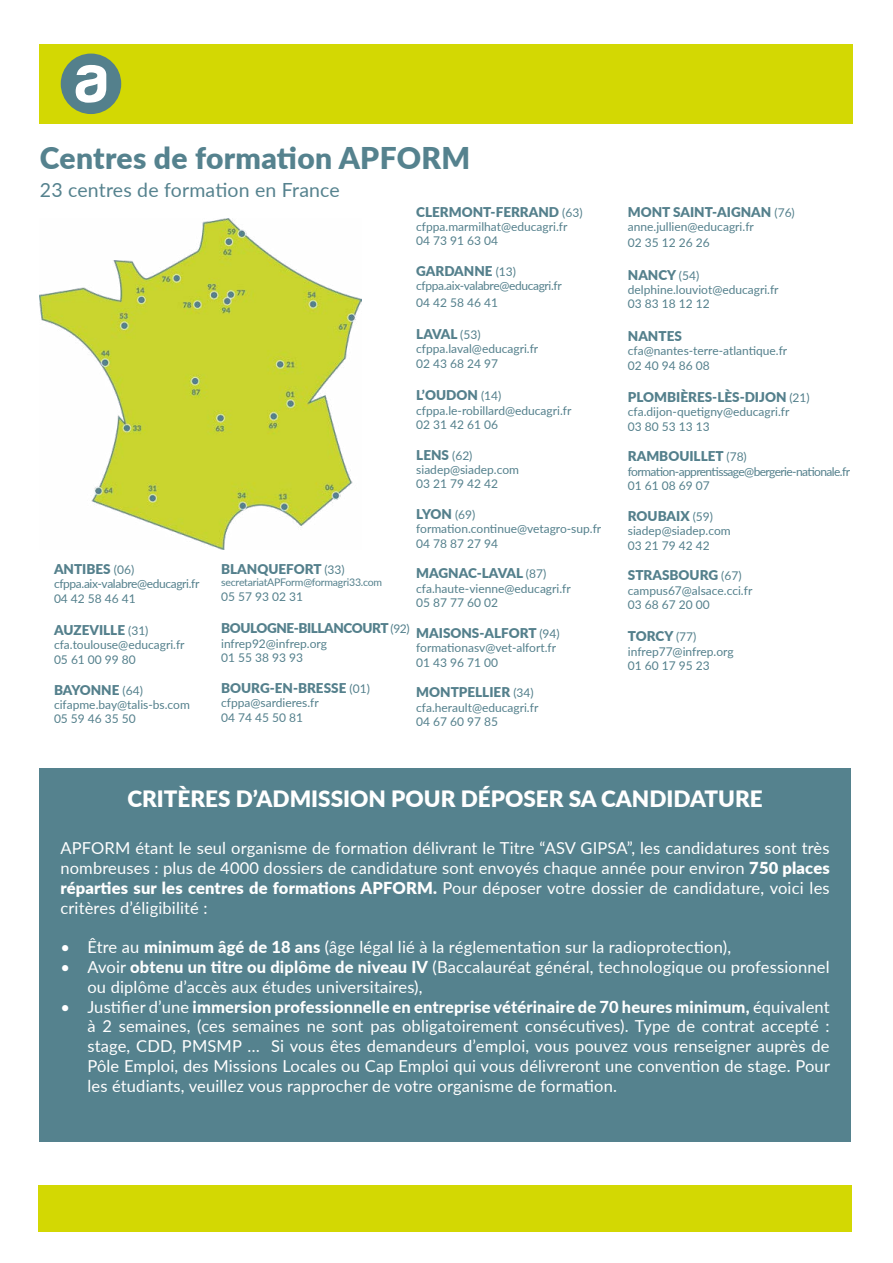
<style>
.page{position:relative;width:893px;height:1263px;background:#fff}
.page>*{position:absolute;margin:0;border:0;box-sizing:border-box;transform-origin:0 0}
.t1{font:900 30px "Lato";letter-spacing:.01em;color:#55828e}
.t2{font:900 22.5px "Lato";color:#fff}
.t3{font:19.5px "Lato";letter-spacing:.01em;color:#55828e}
.t4{font:16.5px/19.8px "Lato";letter-spacing:.01em;color:#fff;text-align:justify}
.t5{font:900 13.5px "Lato";color:#54808c}
.t6{font:900 13.5px "Lato";letter-spacing:-.03em;color:#54808c}
.t7{font:12px/14.4px "Lato";color:#54808c}
.t8{font:12px/16.2px "Lato";letter-spacing:-.03em;color:#54808c}
.t9{font:12px/14.4px "Lato";letter-spacing:-.05em;color:#54808c}
.t10{font:10.5px "Lato";letter-spacing:-.02em;color:#54808c}
.s1{font-weight:400;font-size:12px}
.s2{font-weight:900}
.s3{font-weight:800}
</style>
<div class="page">
<div style="left:40px;top:44px;width:813px;height:80px;background:#d3d803"></div>
<div style="left:61px;top:54px;width:60px;height:60px;background:#54808c;border-radius:50%"></div>
<svg style="left:76px;top:65px;width:30px;height:38px"></svg>
<div style="left:39px;top:768px;width:812px;height:373px;background:#55828e"></div>
<div style="left:38px;top:1186px;width:814px;height:46px;background:#d3d803"></div>
<img style="left:40px;top:218px;width:322px;height:332px">
<h1 class="t1" style="left:40px;top:135px;width:432px">Centres de formation APFORM</h1>
<p class="t3" style="left:40px;top:176px;width:301px">23 centres de formation en France</p>
<p class="t5" style="left:54px;top:559px;width:82px">ANTIBES <span class="s1">(06)</span></p>
<p class="t8" style="left:54px;top:576px;width:147px;line-height:14.4px">cfppa.aix-valabre@educagri.fr<br>04 42 58 46 41</p>
<p class="t5" style="left:54px;top:620px;width:96px">AUZEVILLE <span class="s1">(31)</span></p>
<p class="t7" style="left:54px;top:637px;width:132px">cfa.toulouse@educagri.fr<br>05 61 00 99 80</p>
<p class="t5" style="left:54px;top:679px;width:90px">BAYONNE <span class="s1">(64)</span></p>
<p class="t7" style="left:54px;top:697px;width:137px">cifapme.bay@talis-bs.com<br>05 59 46 35 50</p>
<p class="t5" style="left:416px;top:202px;width:168px">CLERMONT-FERRAND <span class="s1">(63)</span></p>
<p class="t7" style="left:416px;top:219px;width:153px">cfppa.marmilhat@educagri.fr<br>04 73 91 63 04</p>
<p class="t5" style="left:416px;top:261px;width:101px">GARDANNE <span class="s1">(13)</span></p>
<p class="t8" style="left:416px;top:277px;width:147px">cfppa.aix-valabre@educagri.fr<br>04 42 58 46 41</p>
<p class="t5" style="left:416px;top:324px;width:66px">LAVAL <span class="s1">(53)</span></p>
<p class="t7" style="left:416px;top:341px;width:124px">cfppa.laval@educagri.fr<br>02 43 68 24 97</p>
<p class="t5" style="left:416px;top:385px;width:87px">L’OUDON <span class="s1">(14)</span></p>
<p class="t7" style="left:416px;top:403px;width:157px">cfppa.le-robillard@educagri.fr<br>02 31 42 61 06</p>
<p class="t5" style="left:416px;top:445px;width:58px">LENS <span class="s1">(62)</span></p>
<p class="t7" style="left:416px;top:462px;width:104px">siadep@siadep.com<br>03 21 79 42 42</p>
<p class="t5" style="left:416px;top:504px;width:61px">LYON <span class="s1">(69)</span></p>
<p class="t7" style="left:416px;top:521px;width:187px">formation.continue@vetagro-sup.fr<br>04 78 87 27 94</p>
<p class="t5" style="left:416px;top:563px;width:132px">MAGNAC-LAVAL <span class="s1">(87)</span></p>
<p class="t7" style="left:416px;top:581px;width:156px">cfa.haute-vienne@educagri.fr<br>05 87 77 60 02</p>
<p class="t5" style="left:416px;top:623px;width:145px">MAISONS-ALFORT <span class="s1">(94)</span></p>
<p class="t7" style="left:416px;top:640px;width:141px">formationasv@vet-alfort.fr<br>01 43 96 71 00</p>
<p class="t5" style="left:416px;top:682px;width:119px">MONTPELLIER <span class="s1">(34)</span></p>
<p class="t7" style="left:416px;top:700px;width:124px">cfa.herault@educagri.fr<br>04 67 60 97 85</p>
<p class="t5" style="left:221px;top:559px;width:125px">BLANQUEFORT <span class="s1">(33)</span></p>
<p class="t10" style="left:221px;top:575px;width:163px">secretariatAPForm@formagri33.com</p>
<p class="t7" style="left:221px;top:589px;width:83px">05 57 93 02 31</p>
<p class="t6" style="left:221px;top:618px;width:190px">BOULOGNE-BILLANCOURT <span class="s1">(92)</span></p>
<p class="t7" style="left:221px;top:636px;width:107px">infrep92@infrep.org<br>01 55 38 93 93</p>
<p class="t5" style="left:221px;top:678px;width:150px">BOURG-EN-BRESSE <span class="s1">(01)</span></p>
<p class="t7" style="left:221px;top:695px;width:99px">cfppa@sardieres.fr<br>04 74 45 50 81</p>
<p class="t5" style="left:628px;top:202px;width:168px">MONT SAINT-AIGNAN <span class="s1">(76)</span></p>
<p class="t7" style="left:628px;top:218px;width:128px;line-height:16.2px">anne.jullien@educagri.fr<br>02 35 12 26 26</p>
<p class="t5" style="left:628px;top:265px;width:73px">NANCY <span class="s1">(54)</span></p>
<p class="t7" style="left:628px;top:282px;width:152px">delphine.louviot@educagri.fr<br>03 83 18 12 12</p>
<p class="t5" style="left:628px;top:326px;width:56px">NANTES</p>
<p class="t7" style="left:628px;top:343px;width:161px">cfa@nantes-terre-atlantique.fr<br>02 40 94 86 08</p>
<p class="t5" style="left:628px;top:387px;width:183px">PLOMBIÈRES-LÈS-DIJON <span class="s1">(21)</span></p>
<p class="t7" style="left:628px;top:404px;width:163px">cfa.dijon-quetigny@educagri.fr<br>03 80 53 13 13</p>
<p class="t5" style="left:628px;top:446px;width:120px">RAMBOUILLET <span class="s1">(78)</span></p>
<p class="t9" style="left:628px;top:464px;width:224px">formation-apprentissage@bergerie-nationale.fr<br>01 61 08 69 07</p>
<p class="t5" style="left:628px;top:506px;width:87px">ROUBAIX <span class="s1">(59)</span></p>
<p class="t7" style="left:628px;top:523px;width:104px">siadep@siadep.com<br>03 21 79 42 42</p>
<p class="t5" style="left:628px;top:565px;width:115px">STRASBOURG <span class="s1">(67)</span></p>
<p class="t7" style="left:628px;top:583px;width:126px">campus67@alsace.cci.fr<br>03 68 67 20 00</p>
<p class="t5" style="left:628px;top:626px;width:70px">TORCY <span class="s1">(77)</span></p>
<p class="t7" style="left:628px;top:644px;width:107px">infrep77@infrep.org<br>01 60 17 95 23</p>
<h2 class="t2" style="left:127px;top:782px;width:637px">CRITÈRES D’ADMISSION POUR DÉPOSER SA CANDIDATURE</h2>
<p class="t4" style="left:60px;top:838px;width:771px">APFORM étant le seul organisme de formation délivrant le Titre “ASV GIPSA”, les candidatures sont très nombreuses : plus de 4000 dossiers de candidature sont envoyés chaque année pour environ <span class="s2">750 places réparties sur les centres de formations APFORM.</span> Pour déposer votre dossier de candidature, voici les critères d’éligibilité :</p>
<p class="t4" style="left:60px;top:937px;width:672px">• Être au <span class="s3">minimum âgé de 18 ans</span> (âge légal lié à la réglementation sur la radioprotection),</p>
<p class="t4" style="left:87px;top:956px;width:744px;text-indent:-27px">• Avoir <span class="s3">obtenu un titre ou diplôme de niveau IV</span> (Baccalauréat général, technologique ou professionnel ou diplôme d’accès aux études universitaires),</p>
<p class="t4" style="left:87px;top:996px;width:744px;text-indent:-27px">• Justifier d’une <span class="s3">immersion professionnelle en entreprise vétérinaire de 70 heures minimum,</span> équivalent à 2 semaines, (ces semaines ne sont pas obligatoirement consécutives). Type de contrat accepté : stage, CDD, PMSMP … Si vous êtes demandeurs d’emploi, vous pouvez vous renseigner auprès de Pôle Emploi, des Missions Locales ou Cap Emploi qui vous délivreront une convention de stage. Pour les étudiants, veuillez vous rapprocher de votre organisme de formation.</p>
</div>
